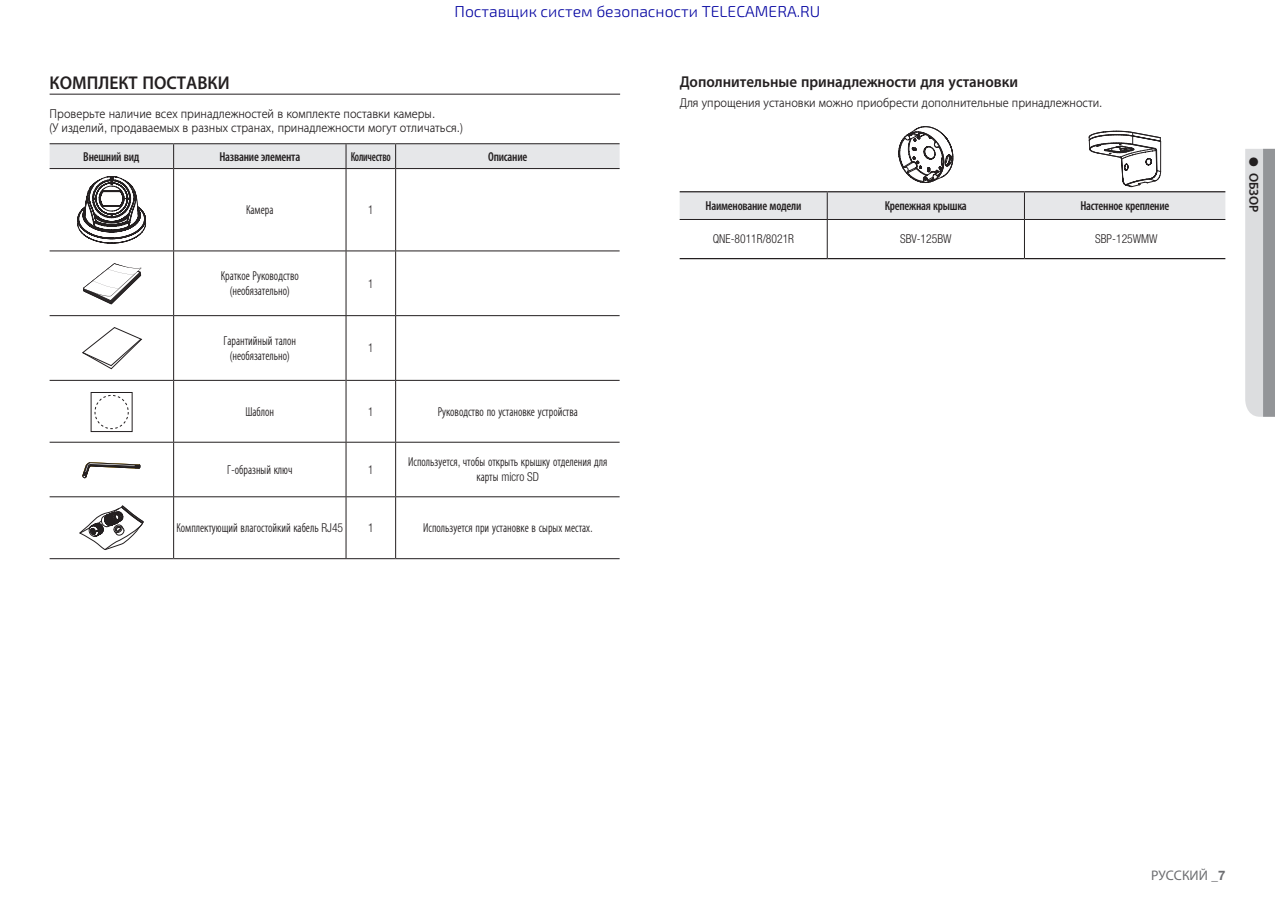
<style>
.page{position:relative;width:1275px;height:903px;background:#fff}
.page>*{position:absolute;margin:0;border:0;box-sizing:border-box;transform-origin:0 0}
.t1{font:500 17.5px "Helvetica Neue cp";color:#231f20;scale:.95 1}
.t2{font:300 15.75px "Exo 2.0";color:#0000a0}
.t3{font:500 14.88px "Helvetica Neue cp";color:#231f20;scale:.95 1}
.t4{font:13.12px "Helvetica Neue cp";color:#6c6d70}
.t5{font:300 condensed 12.25px/14.9px "Helvetica Neue cp";color:#231f20;text-align:center;scale:.95 1}
.t6{font:300 12.25px/14.9px "Helvetica Neue cp";color:#231f20;scale:.95 1}
.t7{font:500 condensed 12.25px "Helvetica Neue cp";letter-spacing:-.02em;color:#231f20;scale:.95 1}
.t8{font:500 condensed 12.25px "Helvetica Neue cp";letter-spacing:-.02em;color:#231f20;scale:.81 1}
.t9{font:500 12.25px "Helvetica Neue cp";color:#231f20}
.t10{font:300 condensed 12.25px "Helvetica Neue cp";color:#231f20;scale:.9 1}
.s1{font-weight:700}
</style>
<div class="page">
<svg style="left:1245px;top:149px;width:30px;height:268px"></svg>
<hr style="left:50px;top:94px;width:570px;height:1px;background:#231f20">
<hr style="left:50px;top:380px;width:123px;height:1px;background:#231f20">
<hr style="left:174px;top:380px;width:172px;height:1px;background:#231f20">
<hr style="left:346px;top:380px;width:49px;height:1px;background:#231f20">
<hr style="left:396px;top:380px;width:224px;height:1px;background:#231f20">
<hr style="left:173px;top:169px;width:1px;height:82px;background:#231f20">
<hr style="left:346px;top:169px;width:1px;height:82px;background:#231f20">
<hr style="left:395px;top:169px;width:1px;height:82px;background:#231f20">
<hr style="left:50px;top:251px;width:124px;height:1px;background:#231f20">
<hr style="left:174px;top:251px;width:172px;height:1px;background:#231f20">
<hr style="left:173px;top:251px;width:1px;height:64px;background:#231f20">
<hr style="left:346px;top:251px;width:50px;height:1px;background:#231f20">
<hr style="left:346px;top:251px;width:1px;height:64px;background:#231f20">
<hr style="left:396px;top:251px;width:224px;height:1px;background:#231f20">
<hr style="left:395px;top:251px;width:1px;height:64px;background:#231f20">
<hr style="left:173px;top:316px;width:1px;height:64px;background:#231f20">
<hr style="left:346px;top:316px;width:1px;height:64px;background:#231f20">
<hr style="left:395px;top:316px;width:1px;height:64px;background:#231f20">
<hr style="left:173px;top:380px;width:1px;height:62px;background:#231f20">
<hr style="left:346px;top:380px;width:1px;height:62px;background:#231f20">
<hr style="left:395px;top:380px;width:1px;height:62px;background:#231f20">
<hr style="left:50px;top:315px;width:124px;height:1px;background:#231f20">
<hr style="left:174px;top:315px;width:172px;height:1px;background:#231f20">
<hr style="left:346px;top:315px;width:50px;height:1px;background:#231f20">
<hr style="left:396px;top:315px;width:224px;height:1px;background:#231f20">
<hr style="left:50px;top:442px;width:124px;height:1px;background:#231f20">
<hr style="left:174px;top:442px;width:172px;height:1px;background:#231f20">
<hr style="left:173px;top:443px;width:1px;height:53px;background:#231f20">
<hr style="left:346px;top:442px;width:50px;height:1px;background:#231f20">
<hr style="left:346px;top:443px;width:1px;height:53px;background:#231f20">
<hr style="left:396px;top:442px;width:224px;height:1px;background:#231f20">
<hr style="left:395px;top:443px;width:1px;height:53px;background:#231f20">
<hr style="left:50px;top:496px;width:124px;height:1px;background:#231f20">
<hr style="left:173px;top:497px;width:1px;height:61px;background:#231f20">
<hr style="left:346px;top:497px;width:1px;height:61px;background:#231f20">
<hr style="left:395px;top:497px;width:1px;height:61px;background:#231f20">
<hr style="left:174px;top:496px;width:172px;height:1px;background:#231f20">
<hr style="left:346px;top:496px;width:50px;height:1px;background:#231f20">
<hr style="left:396px;top:496px;width:224px;height:1px;background:#231f20">
<hr style="left:50px;top:558px;width:124px;height:1px;background:#231f20">
<hr style="left:174px;top:558px;width:172px;height:1px;background:#231f20">
<hr style="left:346px;top:558px;width:50px;height:1px;background:#231f20">
<hr style="left:396px;top:558px;width:224px;height:1px;background:#231f20">
<svg style="left:50px;top:143px;width:570px;height:103px"></svg>
<svg style="left:83px;top:263px;width:58px;height:42px"></svg>
<svg style="left:82px;top:327px;width:61px;height:43px"></svg>
<div style="left:91px;top:392px;width:41px;height:40px;border:1px solid #231f20"></div>
<div style="left:95px;top:395px;width:33px;height:34px;border:1px dashed #231f20;border-radius:50%"></div>
<svg style="left:82px;top:462px;width:59px;height:16px"></svg>
<svg style="left:80px;top:506px;width:63px;height:44px"></svg>
<hr style="left:680px;top:258px;width:147px;height:1px;background:#231f20">
<hr style="left:827px;top:258px;width:197px;height:1px;background:#231f20">
<hr style="left:1024px;top:258px;width:201px;height:1px;background:#231f20">
<hr style="left:680px;top:219px;width:147px;height:1px;background:#231f20">
<hr style="left:827px;top:219px;width:197px;height:1px;background:#231f20">
<hr style="left:827px;top:220px;width:1px;height:38px;background:#231f20">
<hr style="left:1024px;top:219px;width:201px;height:1px;background:#231f20">
<hr style="left:1024px;top:220px;width:1px;height:38px;background:#231f20">
<svg style="left:680px;top:127px;width:545px;height:92px"></svg>
<p class="t2" style="left:455px;top:6px;width:367px">Поставщик систем безопасности TELECAMERA.RU</p>
<h1 class="t1" style="left:50px;top:73px;width:191px">КОМПЛЕКТ ПОСТАВКИ</h1>
<p class="t6" style="left:50px;top:106px;width:437px">Проверьте наличие всех принадлежностей в комплекте поставки камеры.<br>(У изделий, продаваемых в разных странах, принадлежности могут отличаться.)</p>
<p class="t7" style="left:83px;top:149px;width:61px">Внешний вид</p>
<p class="t7" style="left:219px;top:149px;width:87px">Название элемента</p>
<p class="t8" style="left:351px;top:149px;width:51px">Количество</p>
<p class="t7" style="left:488px;top:149px;width:43px">Описание</p>
<p class="t5" style="left:246px;top:202px;width:30px">Камера</p>
<p class="t10" style="left:368px;top:203px;width:7px">1</p>
<p class="t5" style="left:221px;top:269px;width:84px">Краткое Руководство (необязательно)</p>
<p class="t10" style="left:368px;top:276px;width:7px">1</p>
<p class="t5" style="left:224px;top:333px;width:78px">Гарантийный талон (необязательно)</p>
<p class="t10" style="left:368px;top:341px;width:7px">1</p>
<p class="t5" style="left:245px;top:404px;width:32px">Шаблон</p>
<p class="t10" style="left:368px;top:404px;width:7px">1</p>
<p class="t5" style="left:438px;top:404px;width:149px">Руководство по установке устройства</p>
<p class="t5" style="left:227px;top:462px;width:70px">Г-образный ключ</p>
<p class="t10" style="left:368px;top:462px;width:7px">1</p>
<p class="t5" style="left:408px;top:455px;width:211px">Используется, чтобы открыть крышку отделения для карты micro SD</p>
<p class="t5" style="left:176px;top:520px;width:177px">Комплектующий влагостойкий кабель RJ45</p>
<p class="t5" style="left:368px;top:520px;width:7px">1</p>
<p class="t5" style="left:423px;top:520px;width:180px">Используется при установке в сырых местах.</p>
<p class="t3" style="left:680px;top:73px;width:358px">Дополнительные принадлежности для установки</p>
<p class="t6" style="left:680px;top:95px;width:447px">Для упрощения установки можно приобрести дополнительные принадлежности.</p>
<p class="t7" style="left:705px;top:199px;width:102px">Наименование модели</p>
<p class="t7" style="left:885px;top:199px;width:88px">Крепежная крышка</p>
<p class="t7" style="left:1080px;top:199px;width:95px">Настенное крепление</p>
<p class="t5" style="left:713px;top:232px;width:87px">QNE-8011R/8021R</p>
<p class="t5" style="left:900px;top:232px;width:56px">SBV-125BW</p>
<p class="t5" style="left:1095px;top:232px;width:67px">SBP-125WMW</p>
<p class="t9" style="left:1261px;top:157px;width:57px;rotate:90deg">● ОБЗОР</p>
<p class="t4" style="left:1151px;top:867px;width:76px">РУССКИЙ _<span class="s1">7</span></p>
</div>
